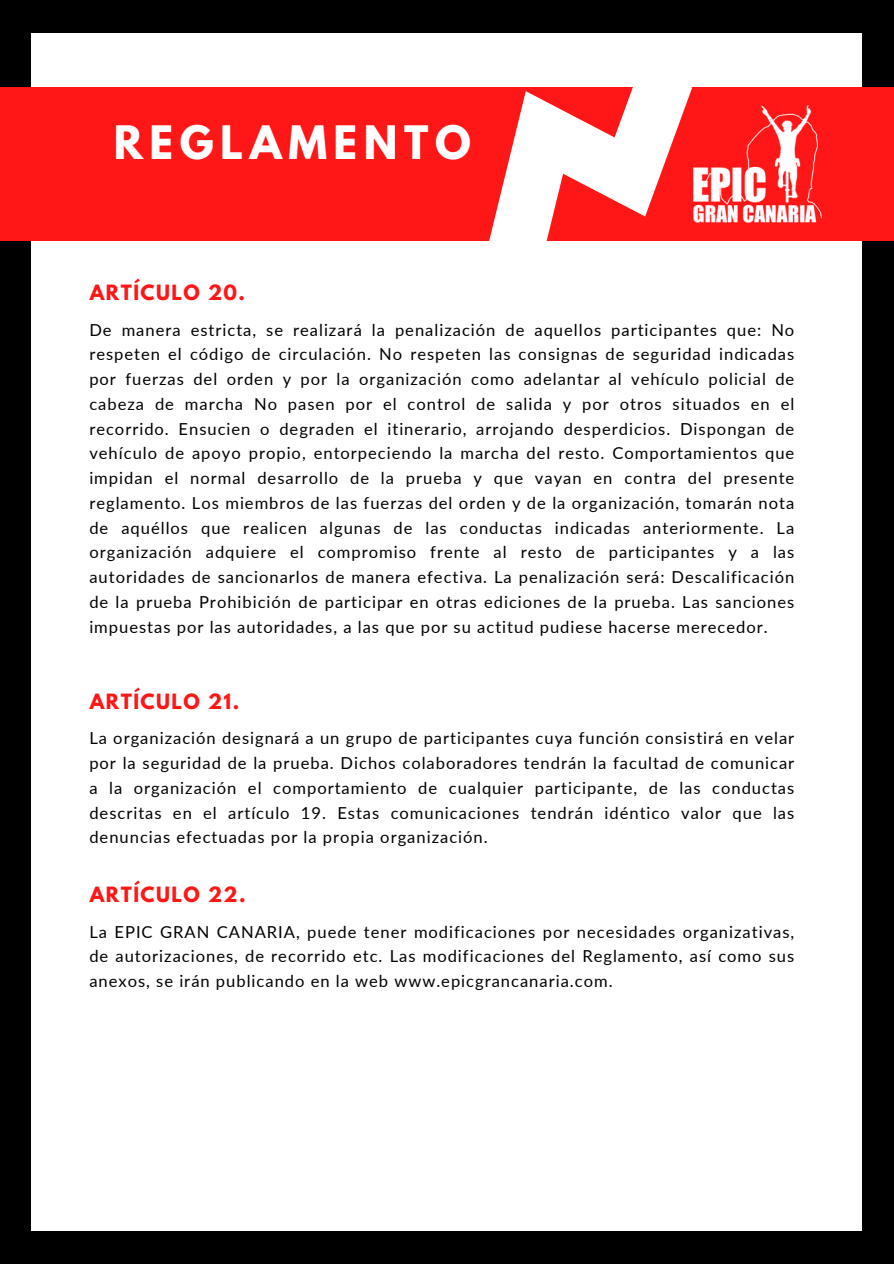
<style>
.page{position:relative;width:894px;height:1264px;background:#fff}
.page>*{position:absolute;margin:0;border:0;box-sizing:border-box;transform-origin:0 0}
.t1{font:700 40.8px "League Spartan";letter-spacing:.16em;color:#fff}
.t2{font:700 18.6px "League Spartan";letter-spacing:.08em;color:#ff1616}
.t3{font:16.5px/24.8px "Lato";letter-spacing:.06em;color:#000;text-align:justify}
</style>
<div class="page">
<div style="left:0;top:0;width:893px;height:1263px;background:#000"></div>
<div style="left:32px;top:33px;width:829px;height:1197px;background:#fff"></div>
<div style="left:0;top:87px;width:893px;height:153px;background:#ff1616"></div>
<img style="left:693px;top:105px;width:128px;height:117px">
<svg style="left:487px;top:87px;width:205px;height:154px"></svg>
<h2 class="t1" style="left:114px;top:122px;width:358px">REGLAMENTO</h2>
<h2 class="t2" style="left:90px;top:283px;width:157px">ARTÍCULO 20.</h2>
<p class="t3" style="left:89px;top:317px;width:706px">De manera estricta, se realizará la penalización de aquellos participantes que: No respeten el código de circulación. No respeten las consignas de seguridad indicadas por fuerzas del orden y por la organización como adelantar al vehículo policial de cabeza de marcha No pasen por el control de salida y por otros situados en el recorrido. Ensucien o degraden el itinerario, arrojando desperdicios. Dispongan de vehículo de apoyo propio, entorpeciendo la marcha del resto. Comportamientos que impidan el normal desarrollo de la prueba y que vayan en contra del presente reglamento. Los miembros de las fuerzas del orden y de la organización, tomarán nota de aquéllos que realicen algunas de las conductas indicadas anteriormente. La organización adquiere el compromiso frente al resto de participantes y a las autoridades de sancionarlos de manera efectiva. La penalización será: Descalificación de la prueba Prohibición de participar en otras ediciones de la prueba. Las sanciones impuestas por las autoridades, a las que por su actitud pudiese hacerse merecedor.</p>
<h2 class="t2" style="left:90px;top:692px;width:151px">ARTÍCULO 21.</h2>
<p class="t3" style="left:89px;top:725px;width:706px">La organización designará a un grupo de participantes cuya función consistirá en velar por la seguridad de la prueba. Dichos colaboradores tendrán la facultad de comunicar a la organización el comportamiento de cualquier participante, de las conductas descritas en el artículo 19. Estas comunicaciones tendrán idéntico valor que las denuncias efectuadas por la propia organización.</p>
<p class="t2" style="left:90px;top:885px;width:157px">ARTÍCULO 22.</p>
<p class="t3" style="left:89px;top:918px;width:706px">La EPIC GRAN CANARIA, puede tener modificaciones por necesidades organizativas, de autorizaciones, de recorrido etc. Las modificaciones del Reglamento, así como sus anexos, se irán publicando en la web www.epicgrancanaria.com.</p>
</div>
